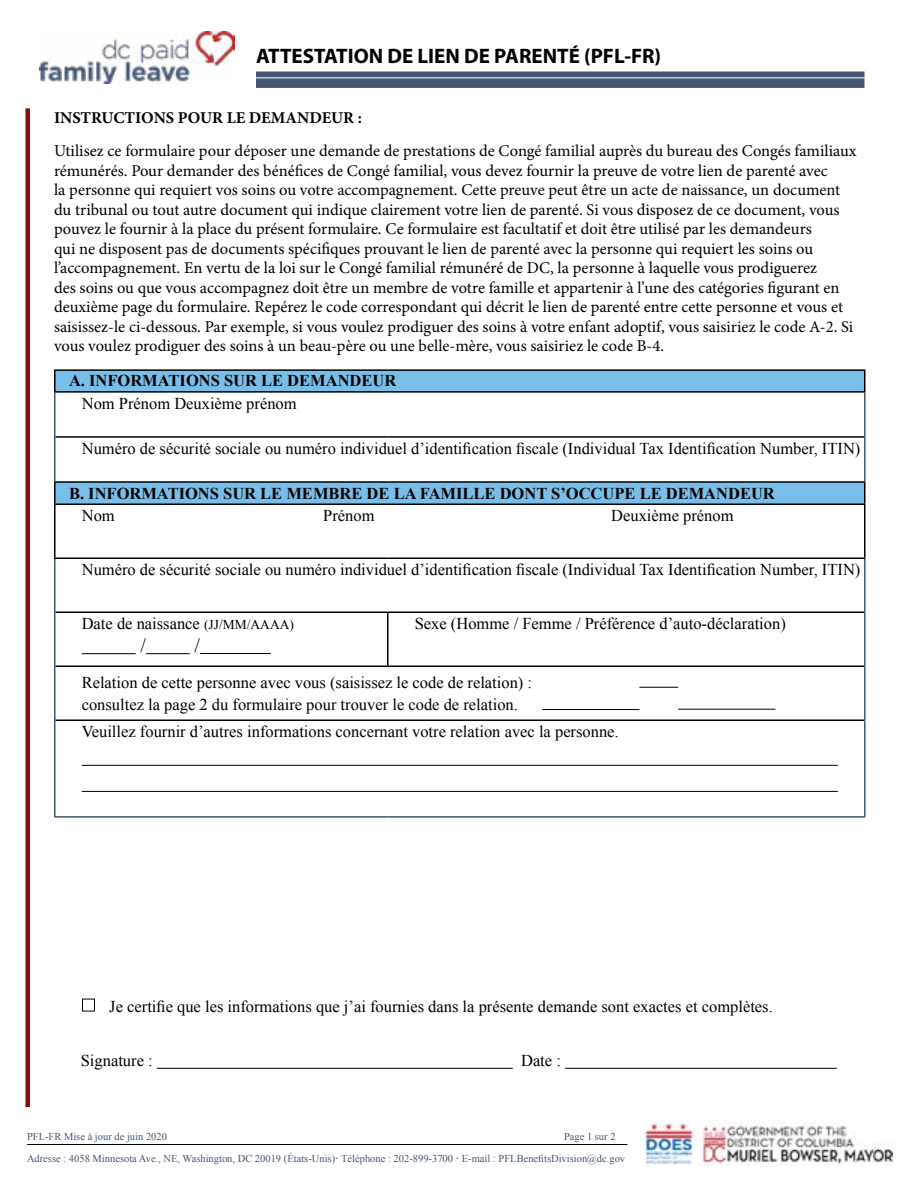
<style>
.page{position:relative;width:918px;height:1188px;background:#fff}
.page>*{position:absolute;margin:0;border:0;box-sizing:border-box;transform-origin:0 0}
.t1{font:700 21px "Myriad Pro";color:#000}
.t2{font:19.5px "Times New Roman";color:#000}
.t3{font:16.5px/19.5px "Minion Pro";color:#000}
.t4{font:16.5px/22.5px "Times New Roman";color:#000}
.t5{font:700 16.5px "Times New Roman";color:#000}
.t6{font:700 16.5px "Minion Pro";color:#000}
.t7{font:10.5px/21.6px "Times New Roman";color:#445571}
.s1{font-size:13.5px}
.s2{font-weight:700}
</style>
<div class="page">
<hr style="left:27px;top:1144px;width:600px;height:1px;background:#000">
<div style="left:256px;top:72px;width:608px;height:5px;background:#445571"></div>
<div style="left:256px;top:79px;width:608px;height:8px;background:#445571"></div>
<hr style="left:26px;top:108px;width:4px;height:999px;background:#8d0a0a">
<div style="left:82px;top:999px;width:13px;height:12px;border:1px solid #000"></div>
<img style="left:645px;top:1121px;width:247px;height:45px">
<img style="left:40px;top:32px;width:194px;height:52px">
<div style="left:56px;top:371px;width:808px;height:20px;background:#79bee9"></div>
<svg style="left:56px;top:483px;width:808px;height:309px"></svg>
<hr style="left:54px;top:393px;width:2px;height:44px;background:#445571">
<hr style="left:864px;top:393px;width:2px;height:44px;background:#445571">
<hr style="left:54px;top:437px;width:2px;height:44px;background:#445571">
<hr style="left:864px;top:437px;width:2px;height:44px;background:#445571">
<hr style="left:54px;top:559px;width:2px;height:53px;background:#445571">
<hr style="left:864px;top:559px;width:2px;height:53px;background:#445571">
<hr style="left:54px;top:612px;width:2px;height:54px;background:#445571">
<hr style="left:864px;top:612px;width:2px;height:54px;background:#445571">
<hr style="left:54px;top:666px;width:2px;height:54px;background:#445571">
<hr style="left:864px;top:666px;width:2px;height:54px;background:#445571">
<hr style="left:54px;top:720px;width:2px;height:96px;background:#445571">
<hr style="left:864px;top:720px;width:2px;height:96px;background:#445571">
<hr style="left:54px;top:816px;width:334px;height:2px;background:#445571">
<hr style="left:388px;top:816px;width:478px;height:2px;background:#445571">
<hr style="left:56px;top:436px;width:332px;height:2px;background:#000">
<hr style="left:388px;top:436px;width:476px;height:2px;background:#000">
<hr style="left:56px;top:612px;width:332px;height:1px;background:#000">
<hr style="left:388px;top:612px;width:476px;height:1px;background:#000">
<hr style="left:387px;top:613px;width:1px;height:53px;background:#000">
<hr style="left:56px;top:666px;width:332px;height:1px;background:#000">
<hr style="left:388px;top:666px;width:476px;height:1px;background:#000">
<hr style="left:56px;top:720px;width:332px;height:1px;background:#000">
<hr style="left:388px;top:720px;width:476px;height:1px;background:#000">
<hr style="left:54px;top:369px;width:334px;height:2px;background:#000">
<hr style="left:54px;top:371px;width:2px;height:20px;background:#000">
<hr style="left:388px;top:369px;width:478px;height:2px;background:#000">
<hr style="left:864px;top:371px;width:2px;height:20px;background:#000">
<hr style="left:54px;top:391px;width:334px;height:2px;background:#000">
<hr style="left:388px;top:391px;width:478px;height:2px;background:#000">
<hr style="left:864px;top:483px;width:2px;height:21px;background:#000">
<hr style="left:864px;top:505px;width:2px;height:53px;background:#000">
<hr style="left:54px;top:481px;width:334px;height:2px;background:#000">
<hr style="left:54px;top:483px;width:2px;height:21px;background:#000">
<hr style="left:388px;top:481px;width:478px;height:2px;background:#000">
<hr style="left:54px;top:504px;width:334px;height:1px;background:#000">
<hr style="left:54px;top:505px;width:2px;height:53px;background:#000">
<hr style="left:388px;top:504px;width:478px;height:1px;background:#000">
<hr style="left:54px;top:558px;width:334px;height:1px;background:#000">
<hr style="left:388px;top:558px;width:478px;height:1px;background:#000">
<hr style="left:82px;top:653px;width:54px;height:1px;background:#000">
<hr style="left:146px;top:653px;width:44px;height:1px;background:#000">
<hr style="left:200px;top:653px;width:71px;height:1px;background:#000">
<hr style="left:82px;top:765px;width:756px;height:1px;background:#000">
<hr style="left:82px;top:791px;width:756px;height:1px;background:#000">
<hr style="left:157px;top:1068px;width:356px;height:1px;background:#000">
<hr style="left:565px;top:1068px;width:272px;height:1px;background:#000">
<hr style="left:542px;top:709px;width:97px;height:1px;background:#000">
<hr style="left:678px;top:709px;width:97px;height:1px;background:#000">
<hr style="left:639px;top:687px;width:39px;height:1px;background:#000">
<p class="t1" style="left:256px;top:42px;width:407px">ATTESTATION DE LIEN DE PARENTÉ (PFL-FR)</p>
<p class="t6" style="left:54px;top:106px;width:309px">INSTRUCTIONS POUR LE DEMANDEUR :</p>
<p class="t3" style="left:54px;top:141px;width:804px">Utilisez ce formulaire pour déposer une demande de prestations de Congé familial auprès du bureau des Congés familiaux rémunérés. Pour demander des bénéfices de Congé familial, vous devez fournir la preuve de votre lien de parenté avec<br>la personne qui requiert vos soins ou votre accompagnement. Cette preuve peut être un acte de naissance, un document du tribunal ou tout autre document qui indique clairement votre lien de parenté. Si vous disposez de ce document, vous pouvez le fournir à la place du présent formulaire. Ce formulaire est facultatif et doit être utilisé par les demandeurs<br>qui ne disposent pas de documents spécifiques prouvant le lien de parenté avec la personne qui requiert les soins ou l’accompagnement. En vertu de la loi sur le Congé familial rémunéré de DC, la personne à laquelle vous prodiguerez<br>des soins ou que vous accompagnez doit être un membre de votre famille et appartenir à l’une des catégories figurant en deuxième page du formulaire. Repérez le code correspondant qui décrit le lien de parenté entre cette personne et vous et saisissez-le ci-dessous. Par exemple, si vous voulez prodiguer des soins à votre enfant adoptif, vous saisiriez le code A-2. Si vous voulez prodiguer des soins à un beau-père ou une belle-mère, vous saisiriez le code B-4.</p>
<p class="t5" style="left:69px;top:370px;width:329px">A. INFORMATIONS SUR LE DEMANDEUR</p>
<p class="t4" style="left:82px;top:392px;width:216px">Nom Prénom Deuxième prénom</p>
<p class="t4" style="left:82px;top:437px;width:780px">Numéro de sécurité sociale ou numéro individuel d’identification fiscale (Individual Tax Identification Number, ITIN)</p>
<p class="t5" style="left:69px;top:482px;width:707px">B. INFORMATIONS SUR LE MEMBRE DE LA FAMILLE DONT S’OCCUPE LE DEMANDEUR</p>
<p class="t4" style="left:82px;top:504px;width:34px">Nom</p>
<p class="t4" style="left:323px;top:504px;width:53px">Prénom</p>
<p class="t4" style="left:611px;top:504px;width:124px">Deuxième prénom</p>
<p class="t4" style="left:82px;top:558px;width:780px">Numéro de sécurité sociale ou numéro individuel d’identification fiscale (Individual Tax Identification Number, ITIN)</p>
<p class="t4" style="left:82px;top:612px;width:214px">Date de naissance <span class="s1">(JJ/MM/AAAA)</span></p>
<p class="t2" style="left:141px;top:632px;width:7px">/</p>
<p class="t2" style="left:195px;top:632px;width:7px">/</p>
<p class="t4" style="left:415px;top:612px;width:373px">Sexe (Homme / Femme / Préférence d’auto-déclaration)</p>
<p class="t4" style="left:82px;top:671px;width:452px">Relation de cette personne avec vous (saisissez le code de relation) : consultez la page 2 du formulaire pour trouver le code de relation.</p>
<p class="t4" style="left:82px;top:720px;width:539px">Veuillez fournir d’autres informations concernant votre relation avec la personne.</p>
<p class="t4" style="left:109px;top:995px;width:665px">Je certifie que les informations que j’ai fournies dans la présente demande sont exactes et complètes.</p>
<p class="t4" style="left:81px;top:1049px;width:73px">Signature :</p>
<p class="t4" style="left:521px;top:1049px;width:41px">Date :</p>
<p class="t7" style="left:27px;top:1126px;width:142px">PFL-FR Mise à jour de juin 2020</p>
<p class="t7" style="left:27px;top:1126px;width:600px;text-indent:537px">Page 1 sur 2<br>Adresse : 4058 Minnesota Ave., NE, Washington, DC 20019 (États-Unis)<span class="s2">·</span> Téléphone : 202-899-3700 <span class="s2">·</span> E-mail : PFLBenefitsDivision@dc.gov</p>
</div>
